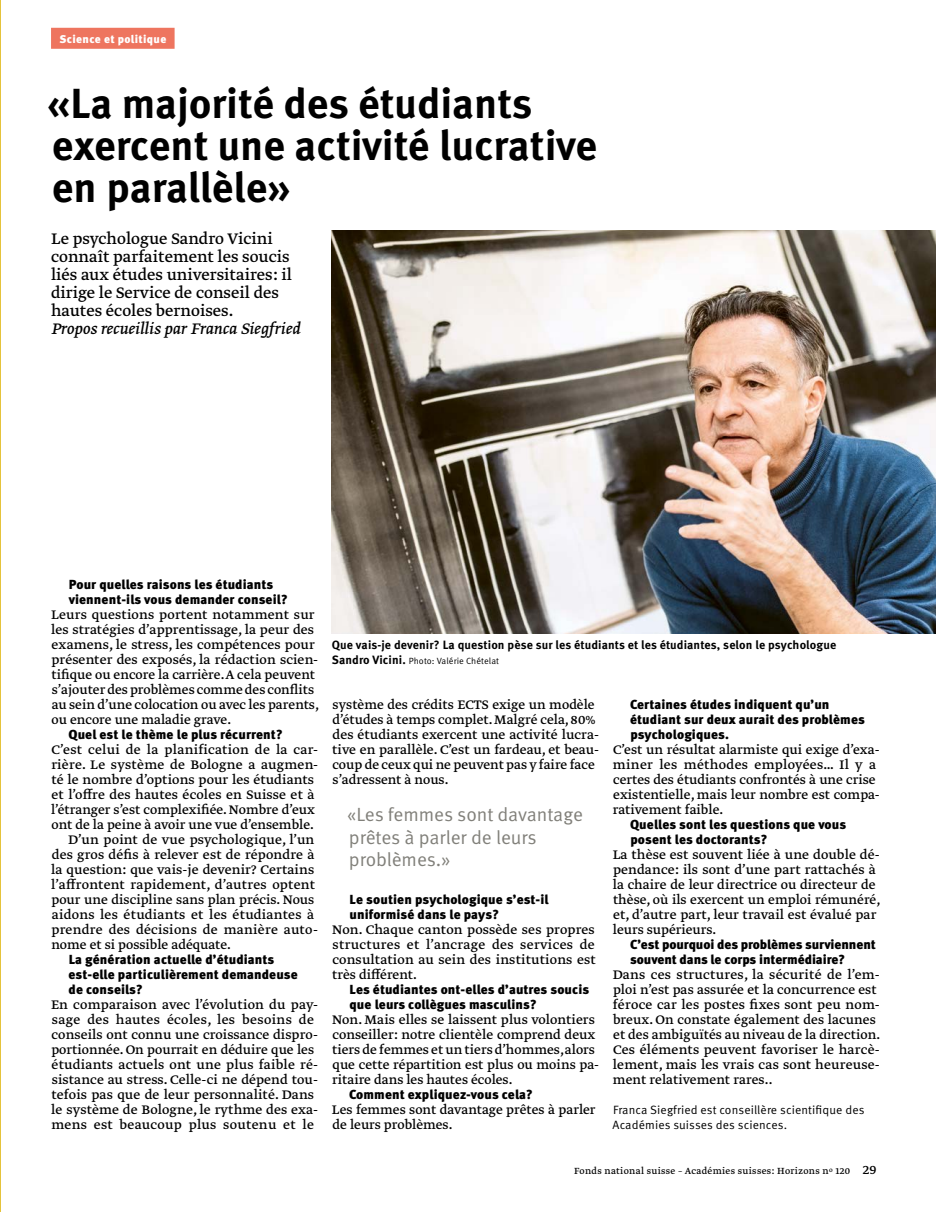
<style>
.page{position:relative;width:936px;height:1212px;background:#fff}
.page>*{position:absolute;margin:0;border:0;box-sizing:border-box;transform-origin:0 0}
.t1{font:700 42px/42px "Meta OT";color:#000}
._12_quote-13_FR{font:19.2px/22.5px "Meta OT Norm";letter-spacing:-.005em;color:#81807a}
._10_lead-12_FR{font:18px/18px "Greta Text Std";color:#000}
._22_lauftext_9_75_oh{font:14.7px/15px "Greta Text Std";letter-spacing:.005em;color:#000}
._20_lauftxt_9_75_FR{font:14.7px/15px "Greta Text Std";letter-spacing:.005em;color:#000}
._23_frage_8_75_black{font:900 13.2px/15px "Meta OT";letter-spacing:.01em;color:#000}
._50_bildlegende_8{font:700 12px "Meta OT";letter-spacing:.01em;color:#000}
._45_angaben_autor_FR{font:12px/15px "Meta OT Norm";letter-spacing:.01em;color:#000}
.t2{font:900 11.25px "Meta OT";letter-spacing:.03em;color:#fff}
._20_lauftxt_9_75_FR-2{font:10.5px "Greta Text Std";letter-spacing:.03em;color:#000}
._50_bildlegende_8-2{font:9px "Meta OT Norm";letter-spacing:.01em;color:#000}
.s1{font-style:italic}
.s2{font-family:"Meta OT";font-weight:700;font-size:12px}
.s3{font-size:14.7px}
</style>
<div class="page">
<img style="left:332px;top:230px;width:603px;height:404px">
<div style="left:51px;top:28px;width:123px;height:21px;background:#ee755f"></div>
<p class="t2" style="left:60px;top:32px;width:108px">Science et politique</p>
<p class="t1" style="left:47px;top:83px;width:551px">«La majorité des étudiants exercent une activité lucrative en parallèle»</p>
<h2 class="_10_lead-12_FR" style="left:51px;top:230px;width:251px">Le psychologue Sandro Vicini connaît parfaitement les soucis liés aux études universitaires: il dirige le Service de conseil des hautes écoles bernoises.<br><span class="s1">Propos recueillis par Franca Siegfried</span></h2>
<p class="_23_frage_8_75_black" style="left:69px;top:577px;width:220px">Pour quelles raisons les étudiants viennent-ils vous demander conseil?</p>
<p class="_22_lauftext_9_75_oh" style="left:51px;top:608px;width:269px">Leurs questions portent notamment sur les stratégies d’apprentissage, la peur des examens, le stress, les compétences pour présenter des exposés, la rédaction scien&shy;tifique ou encore la carrière. A cela peuvent s’ajouter des problèmes comme des conflits au sein d’une colocation ou avec les parents, ou encore une maladie grave.</p>
<p class="_23_frage_8_75_black" style="left:68px;top:727px;width:216px">Quel est le thème le plus récurrent?</p>
<p class="_22_lauftext_9_75_oh" style="left:51px;top:743px;width:268px">C’est celui de la planification de la car&shy;rière. Le système de Bologne a augmen&shy;té le nombre d’options pour les étudiants et l’offre des hautes écoles en Suisse et à l’étranger s’est complexifiée. Nombre d’eux ont de la peine à avoir une vue d’ensemble.</p>
<p class="_20_lauftxt_9_75_FR" style="left:51px;top:833px;width:268px;text-indent:17px">D’un point de vue psychologique, l’un des gros défis à relever est de répondre à la question: que vais-je devenir? Certains l’affrontent rapidement, d’autres optent pour une discipline sans plan précis. Nous aidons les étudiants et les étudiantes à prendre des décisions de manière auto&shy;nome et si possible adéquate.</p>
<p class="_23_frage_8_75_black" style="left:69px;top:952px;width:231px">La génération actuelle d’étudiants est-elle particulièrement demandeuse de conseils?</p>
<p class="_22_lauftext_9_75_oh" style="left:51px;top:998px;width:268px">En comparaison avec l’évolution du pay&shy;sage des hautes écoles, les besoins de conseils ont connu une croissance dispro&shy;portionnée. On pourrait en déduire que les étudiants actuels ont une plus faible ré&shy;sistance au stress. Celle-ci ne dépend tou&shy;tefois pas que de leur personnalité. Dans le système de Bologne, le rythme des exa&shy;mens est beaucoup plus soutenu et le</p>
<p class="_50_bildlegende_8" style="left:332px;top:637px;width:506px">Que vais-je devenir? La question pèse sur les étudiants et les étudiantes, selon le psychologue</p>
<p class="_50_bildlegende_8-2" style="left:332px;top:655px;width:169px"><span class="s2">Sandro Vicini.</span> Photo: Valérie Chételat</p>
<p class="_22_lauftext_9_75_oh" style="left:332px;top:698px;width:268px">système des crédits ECTS exige un modèle d’études à temps complet. Malgré cela, 80% des étudiants exercent une activité lucra&shy;tive en parallèle. C’est un fardeau, et beau&shy;coup de ceux qui ne peuvent pas y faire face s’adressent à nous.</p>
<p class="_23_frage_8_75_black" style="left:630px;top:697px;width:236px">Certaines études indiquent qu’un étudiant sur deux aurait des problèmes psychologiques.</p>
<p class="_22_lauftext_9_75_oh" style="left:613px;top:743px;width:268px">C’est un résultat alarmiste qui exige d’exa&shy;miner les méthodes employées… Il y a certes des étudiants confrontés à une crise existentielle, mais leur nombre est compa&shy;rativement faible.</p>
<p class="_23_frage_8_75_black" style="left:630px;top:817px;width:218px">Quelles sont les questions que vous posent les doctorants?</p>
<p class="_22_lauftext_9_75_oh" style="left:612px;top:848px;width:269px">La thèse est souvent liée à une double dé&shy;pendance: ils sont d’une part rattachés à la chaire de leur directrice ou directeur de thèse, où ils exercent un emploi rémunéré, et, d’autre part, leur travail est évalué par leurs supérieurs.</p>
<p class="_23_frage_8_75_black" style="left:630px;top:937px;width:247px">C’est pourquoi des problèmes surviennent souvent dans le corps intermédiaire?</p>
<p class="_22_lauftext_9_75_oh" style="left:612px;top:968px;width:269px">Dans ces structures, la sécurité de l’em&shy;ploi n’est pas assurée et la concurrence est féroce car les postes fixes sont peu nom&shy;breux. On constate également des lacunes et des ambiguïtés au niveau de la direction.<br>Ces éléments peuvent favoriser le harcè&shy;lement, mais les vrais cas sont heureuse&shy;ment relativement rares..</p>
<p class="_45_angaben_autor_FR" style="left:612px;top:1102px;width:253px">Franca Siegfried est conseillère scientifique des<br>Académies suisses des sciences.</p>
<p class="_20_lauftxt_9_75_FR-2" style="left:574px;top:1165px;width:304px">Fonds national suisse – Académies suisses: Horizons n<sup>o</sup> 120 <span class="s3">29</span></p>
<p class="_12_quote-13_FR" style="left:347px;top:803px;width:238px">«Les femmes sont davantage prêtes à parler de leurs problèmes.»</p>
<p class="_23_frage_8_75_black" style="left:349px;top:892px;width:201px">Le soutien psychologique s’est-il uniformisé dans le pays?</p>
<p class="_22_lauftext_9_75_oh" style="left:332px;top:923px;width:265px;text-align:justify">Non. Chaque canton possède ses propres structures et l’ancrage des services de consultation au sein des institutions est très différent.</p>
<p class="_23_frage_8_75_black" style="left:349px;top:982px;width:241px">Les étudiantes ont-elles d’autres soucis que leurs collègues masculins?</p>
<p class="_22_lauftext_9_75_oh" style="left:332px;top:1013px;width:268px">Non. Mais elles se laissent plus volontiers conseiller: notre clientèle comprend deux tiers de femmes et un tiers d’hommes,alors que cette répartition est plus ou moins pa&shy;ritaire dans les hautes écoles.</p>
<p class="_23_frage_8_75_black" style="left:349px;top:1087px;width:185px">Comment expliquez-vous cela?</p>
<p class="_22_lauftext_9_75_oh" style="left:332px;top:1103px;width:265px">Les femmes sont davantage prêtes à parler de leurs problèmes.</p>
</div>
